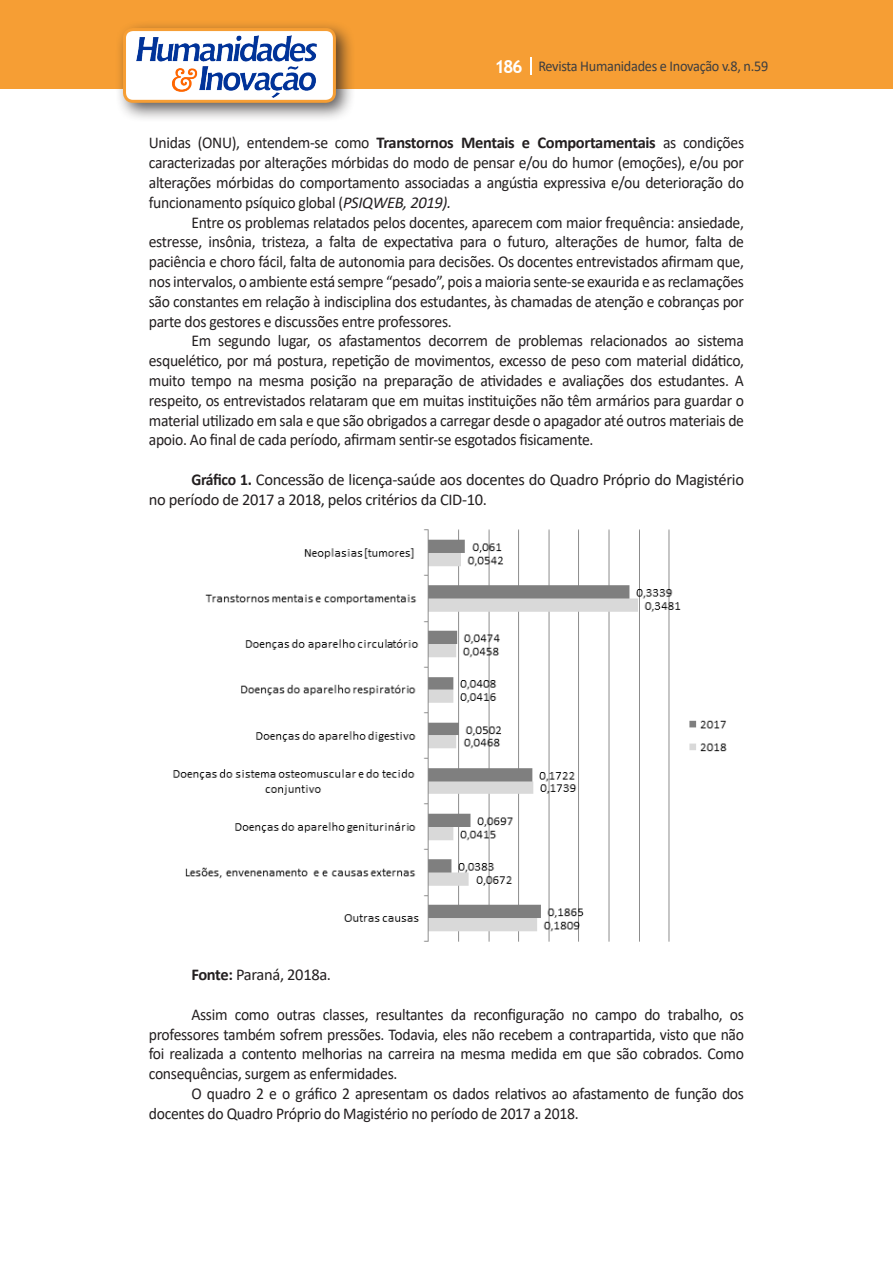
<style>
.page{position:relative;width:893px;height:1263px;background:#fff}
.page>*{position:absolute;margin:0;border:0;box-sizing:border-box;transform-origin:0 0}
.texto{font:16.5px/19.8px "Calibri";letter-spacing:-.02em;color:#231f20;text-align:justify;scale:.95 1}
.texto-2{font:16.5px/19.8px "Calibri";letter-spacing:-.02em;color:#231f20}
.t1{font:15px "Calibri";letter-spacing:-.02em;color:#3e3e3f;scale:.95 1}
.s1{font-family:"Trebuchet MS";font-weight:700;font-size:18px;color:#fff}
.s2{font-weight:700}
.s3{font-style:italic}
</style>
<div class="page">
<div style="left:0;top:0;width:893px;height:88px;background:#f69e34"></div>
<svg style="left:530px;top:57px;width:2px;height:18px"></svg>
<div style="left:115px;top:20px;width:241px;height:103px;background:#231f20;opacity:.75"></div>
<div style="left:125px;top:30px;width:209px;height:71px;background:#fff;border-radius:9px"></div>
<div style="left:123px;top:28px;width:213px;height:75px;border:3px solid #f69e34;border-radius:9px"></div>
<img style="left:136px;top:36px;width:181px;height:61px">
<img style="left:173px;top:529px;width:554px;height:413px">
<p class="t1" style="left:495px;top:56px;width:290px"><span class="s1">186</span> Revista Humanidades e Inovação v.8, n.59</p>
<p class="texto" style="left:149px;top:133px;width:628px">Unidas (ONU), entendem-se como <span class="s2">Transtornos Mentais e Comportamentais</span> as condições caracterizadas por alterações mórbidas do modo de pensar e/ou do humor (emoções), e/ou por alterações mórbidas do comportamento associadas a angústia expressiva e/ou deterioração do funcionamento psíquico global (<span class="s3">PSIQWEB, 2019).</span></p>
<p class="texto" style="left:149px;top:212px;width:628px;text-indent:43px">Entre os problemas relatados pelos docentes, aparecem com maior frequência: ansiedade, estresse, insônia, tristeza, a falta de expectativa para o futuro, alterações de humor, falta de paciência e choro fácil, falta de autonomia para decisões. Os docentes entrevistados afirmam que, nos intervalos, o ambiente está sempre “pesado”, pois a maioria sente-se exaurida e as reclamações são constantes em relação à indisciplina dos estudantes, às chamadas de atenção e cobranças por parte dos gestores e discussões entre professores.</p>
<p class="texto" style="left:149px;top:331px;width:628px;text-indent:43px">Em segundo lugar, os afastamentos decorrem de problemas relacionados ao sistema esquelético, por má postura, repetição de movimentos, excesso de peso com material didático, muito tempo na mesma posição na preparação de atividades e avaliações dos estudantes. A respeito, os entrevistados relataram que em muitas instituições não têm armários para guardar o material utilizado em sala e que são obrigados a carregar desde o apagador até outros materiais de apoio. Ao final de cada período, afirmam sentir-se esgotados fisicamente.</p>
<p class="texto-2" style="left:149px;top:469px;width:597px;text-indent:43px"><span class="s2">Gráfico 1.</span> Concessão de licença-saúde aos docentes do Quadro Próprio do Magistério no período de 2017 a 2018, pelos critérios da CID-10.</p>
<p class="texto-2" style="left:191px;top:964px;width:141px"><span class="s2">Fonte:</span> Paraná, 2018a.</p>
<p class="texto" style="left:149px;top:1004px;width:628px;text-indent:43px">Assim como outras classes, resultantes da reconfiguração no campo do trabalho, os professores também sofrem pressões. Todavia, eles não recebem a contrapartida, visto que não foi realizada a contento melhorias na carreira na mesma medida em que são cobrados. Como consequências, surgem as enfermidades.</p>
<p class="texto" style="left:149px;top:1083px;width:628px;text-indent:43px">O quadro 2 e o gráfico 2 apresentam os dados relativos ao afastamento de função dos docentes do Quadro Próprio do Magistério no período de 2017 a 2018.</p>
</div>
